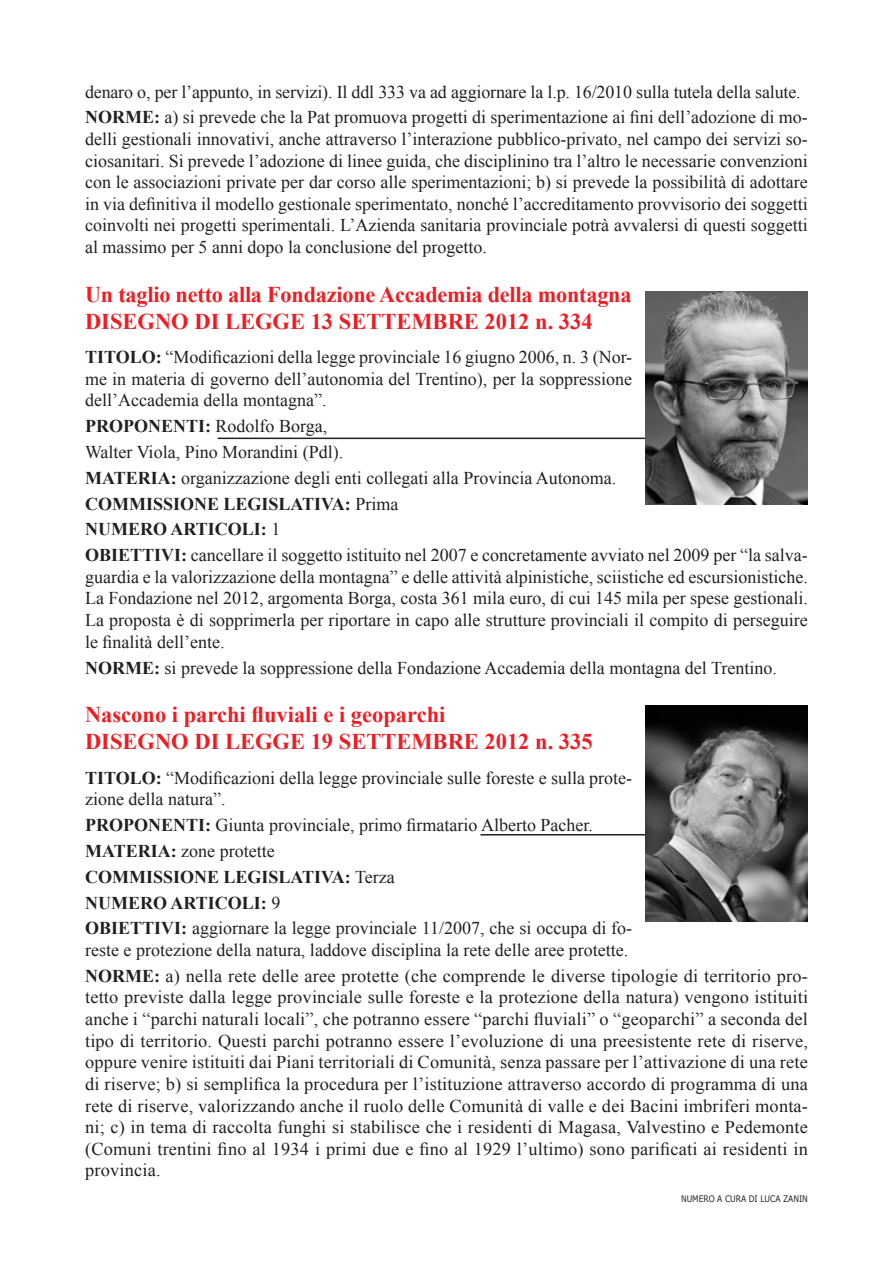
<style>
.page{position:relative;width:893px;height:1263px;background:#fff}
.page>*{position:absolute;margin:0;border:0;box-sizing:border-box;transform-origin:0 0}
.t1{font:700 22.5px/27px "Times New Roman";color:#ee1d23}
.t2{font:18px/21.6px "Times New Roman";color:#231f20}
.t3{font:9px "Verdana";letter-spacing:-.01em;color:#231f20;scale:.85 1}
.s1{font-weight:700}
</style>
<div class="page">
<hr style="left:218px;top:438px;width:494px;height:1px;background:#231f20">
<img style="left:645px;top:291px;width:163px;height:213px">
<hr style="left:480px;top:834px;width:232px;height:1px;background:#231f20">
<img style="left:645px;top:706px;width:163px;height:215px">
<p class="t2" style="left:85px;top:78px;width:724px;line-height:25.8px">denaro o, per l’appunto, in servizi). Il ddl 333 va ad aggiornare la l.p. 16/2010 sulla tutela della salute.<br><span class="s1">NORME:</span> a) si prevede che la Pat promuova progetti di sperimentazione ai fini dell’adozione di mo-</p>
<p class="t2" style="left:85px;top:128px;width:724px;text-align:justify">delli gestionali innovativi, anche attraverso l’interazione pubblico-privato, nel campo dei servizi so&shy;ciosanitari. Si prevede l’adozione di linee guida, che disciplinino tra l’altro le necessarie convenzioni con le associazioni private per dar corso alle sperimentazioni; b) si prevede la possibilità di adottare in via definitiva il modello gestionale sperimentato, nonché l’accreditamento provvisorio dei soggetti coinvolti nei progetti sperimentali. L’Azienda sanitaria provinciale potrà avvalersi di questi soggetti al massimo per 5 anni dopo la conclusione del progetto.</p>
<p class="t1" style="left:85px;top:280px;width:548px">Un taglio netto alla Fondazione Accademia della montagna<br>DISEGNO DI LEGGE 13 SETTEMBRE 2012 n. 334</p>
<p class="t2" style="left:85px;top:346px;width:549px;text-align:justify"><span class="s1">TITOLO:</span> “Modificazioni della legge provinciale 16 giugno 2006, n. 3 (Nor&shy;me in materia di governo dell’autonomia del Trentino), per la soppressione dell’Accademia della montagna”.</p>
<p class="t2" style="left:85px;top:413px;width:724px;line-height:25.8px"><span class="s1">PROPONENTI:</span> Rodolfo Borga,<br>Walter Viola, Pino Morandini (Pdl).<br><span class="s1">MATERIA:</span> organizzazione degli enti collegati alla Provincia Autonoma.<br><span class="s1">COMMISSIONE LEGISLATIVA:</span> Prima<br><span class="s1">NUMERO ARTICOLI:</span> 1<br><span class="s1">OBIETTIVI:</span> cancellare il soggetto istituito nel 2007 e concretamente avviato nel 2009 per “la salva-</p>
<p class="t2" style="left:85px;top:566px;width:724px;text-align:justify">guardia e la valorizzazione della montagna” e delle attività alpinistiche, sciistiche ed escursionistiche.<br>La Fondazione nel 2012, argomenta Borga, costa 361 mila euro, di cui 145 mila per spese gestionali.<br>La proposta è di sopprimerla per riportare in capo alle strutture provinciali il compito di perseguire le finalità dell’ente.</p>
<p class="t2" style="left:85px;top:656px;width:693px"><span class="s1">NORME:</span> si prevede la soppressione della Fondazione Accademia della montagna del Trentino.</p>
<p class="t1" style="left:85px;top:701px;width:509px">Nascono i parchi fluviali e i geoparchi<br>DISEGNO DI LEGGE 19 SETTEMBRE 2012 n. 335</p>
<p class="t2" style="left:85px;top:766px;width:549px"><span class="s1">TITOLO:</span> “Modificazioni della legge provinciale sulle foreste e sulla prote&shy;zione della natura”.</p>
<p class="t2" style="left:85px;top:812px;width:549px;line-height:25.8px"><span class="s1">PROPONENTI:</span> Giunta provinciale, primo firmatario Alberto Pacher.<br><span class="s1">MATERIA:</span> zone protette<br><span class="s1">COMMISSIONE LEGISLATIVA:</span> Terza<br><span class="s1">NUMERO ARTICOLI:</span> 9<br><span class="s1">OBIETTIVI:</span> aggiornare la legge provinciale 11/2007, che si occupa di fo-</p>
<p class="t2" style="left:85px;top:937px;width:724px;line-height:25.8px">reste e protezione della natura, laddove disciplina la rete delle aree protette.<br><span class="s1">NORME:</span> a) nella rete delle aree protette (che comprende le diverse tipologie di territorio pro-</p>
<p class="t2" style="left:85px;top:986px;width:724px;text-align:justify">tetto previste dalla legge provinciale sulle foreste e la protezione della natura) vengono istituiti anche i “parchi naturali locali”, che potranno essere “parchi fluviali” o “geoparchi” a seconda del tipo di territorio. Questi parchi potranno essere l’evoluzione di una preesistente rete di riserve, oppure venire istituiti dai Piani territoriali di Comunità, senza passare per l’attivazione di una rete di riserve; b) si semplifica la procedura per l’istituzione attraverso accordo di programma di una rete di riserve, valorizzando anche il ruolo delle Comunità di valle e dei Bacini imbriferi monta&shy;ni; c) in tema di raccolta funghi si stabilisce che i residenti di Magasa, Valvestino e Pedemonte (Comuni trentini fino al 1934 i primi due e fino al 1929 l’ultimo) sono parificati ai residenti in provincia.</p>
<p class="t3" style="left:681px;top:1193px;width:151px">NUMERO A CURA DI LUCA ZANIN</p>
</div>
